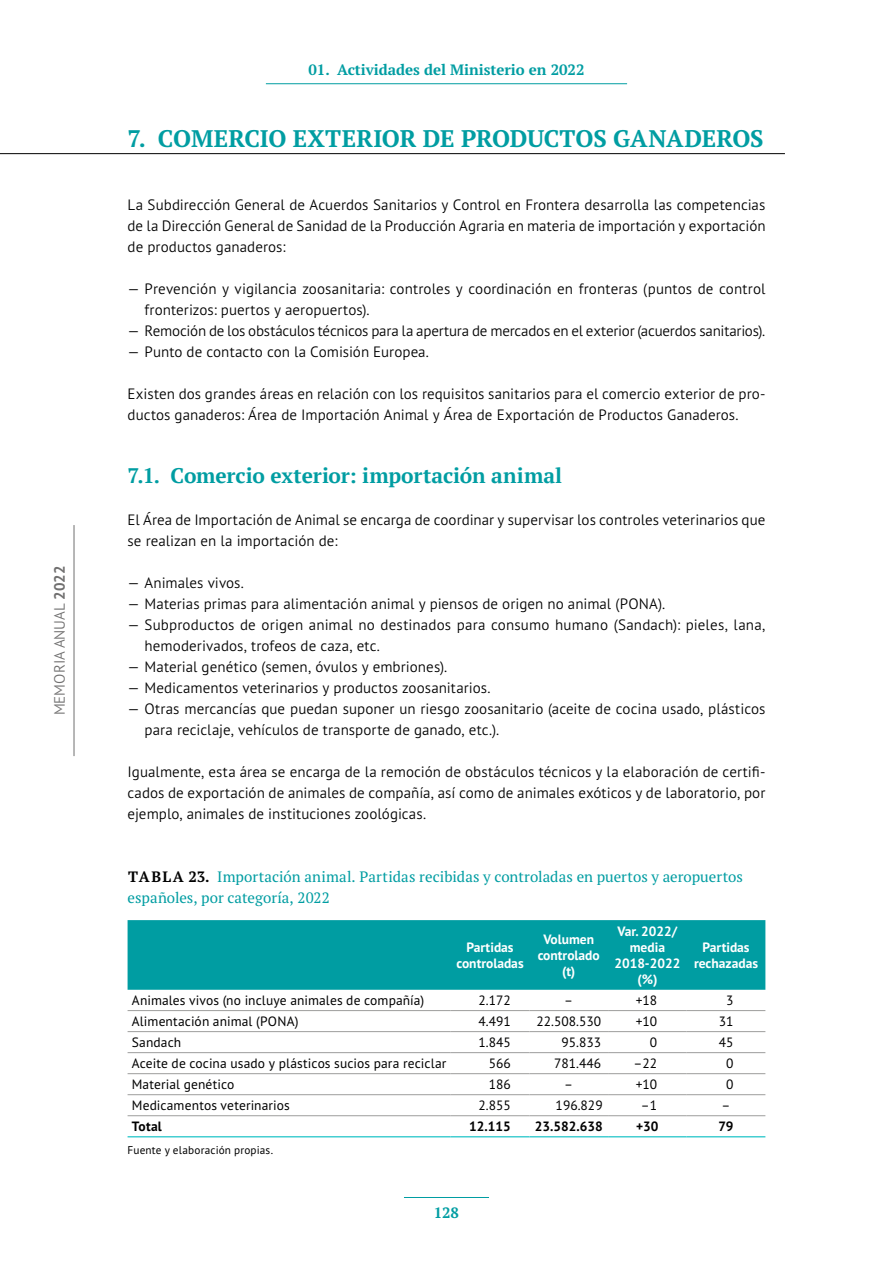
<style>
.page{position:relative;width:893px;height:1263px;background:#fff}
.page>*{position:absolute;margin:0;border:0;box-sizing:border-box;transform-origin:0 0}
._1_Titulo{font:700 24px "PT Serif Pro";letter-spacing:-.005em;color:#009da2}
._1_1_Titulo{font:700 21px "PT Serif";letter-spacing:-.01em;color:#009da2}
.Texto_general{font:300 15px/21px "PT Sans Pro";letter-spacing:.005em;color:#000}
.Titulo_tabla{font:15px/21px "PT Serif Pro";color:#009da2}
.Texto_general-2{font:300 15px "PT Sans Pro";letter-spacing:-.02em;color:#000}
.t1{font:700 15px "PT Serif Pro";color:#009da2}
.t2{font:300 15px "PT Sans Pro";color:#706f6f}
.Texto_izqda{font:13.5px "PT Sans Pro";letter-spacing:.01em;color:#000}
.Texto_cabecera{font:700 13.5px/16.2px "PT Sans Pro";color:#fff;text-align:center}
.Texto_tabla{font:13.5px "PT Sans Pro";color:#000}
.Texto_fila_final{font:700 13.5px "PT Sans Pro";color:#000}
.Pie_tabla_imagen{font:11.25px "PT Sans Pro";letter-spacing:.015em;color:#000}
.s1{font-weight:700}
.s2{font-weight:700;color:#000}
</style>
<div class="page">
<hr style="left:266px;top:83px;width:361px;height:1px;background:#009da2">
<hr style="left:404px;top:1197px;width:85px;height:1px;background:#009da2">
<hr style="left:74px;top:525px;width:1px;height:231px;background:#706f6f">
<hr style="left:0;top:153px;width:785px;height:1px;background:#000">
<div style="left:128px;top:920px;width:637px;height:70px;background:#009da2"></div>
<hr style="left:128px;top:1010px;width:323px;height:1px;background:#9d9d9c">
<hr style="left:451px;top:1010px;width:78px;height:1px;background:#9d9d9c">
<hr style="left:529px;top:1010px;width:79px;height:1px;background:#9d9d9c">
<hr style="left:608px;top:1010px;width:79px;height:1px;background:#9d9d9c">
<hr style="left:687px;top:1010px;width:78px;height:1px;background:#9d9d9c">
<hr style="left:128px;top:1031px;width:323px;height:1px;background:#9d9d9c">
<hr style="left:451px;top:1031px;width:78px;height:1px;background:#9d9d9c">
<hr style="left:529px;top:1031px;width:79px;height:1px;background:#9d9d9c">
<hr style="left:608px;top:1031px;width:79px;height:1px;background:#9d9d9c">
<hr style="left:687px;top:1031px;width:78px;height:1px;background:#9d9d9c">
<hr style="left:128px;top:1052px;width:323px;height:1px;background:#9d9d9c">
<hr style="left:451px;top:1052px;width:78px;height:1px;background:#9d9d9c">
<hr style="left:529px;top:1052px;width:79px;height:1px;background:#9d9d9c">
<hr style="left:608px;top:1052px;width:79px;height:1px;background:#9d9d9c">
<hr style="left:687px;top:1052px;width:78px;height:1px;background:#9d9d9c">
<hr style="left:128px;top:1073px;width:323px;height:1px;background:#9d9d9c">
<hr style="left:451px;top:1073px;width:78px;height:1px;background:#9d9d9c">
<hr style="left:529px;top:1073px;width:79px;height:1px;background:#9d9d9c">
<hr style="left:608px;top:1073px;width:79px;height:1px;background:#9d9d9c">
<hr style="left:687px;top:1073px;width:78px;height:1px;background:#9d9d9c">
<hr style="left:128px;top:1094px;width:323px;height:1px;background:#9d9d9c">
<hr style="left:451px;top:1094px;width:78px;height:1px;background:#9d9d9c">
<hr style="left:529px;top:1094px;width:79px;height:1px;background:#9d9d9c">
<hr style="left:608px;top:1094px;width:79px;height:1px;background:#9d9d9c">
<hr style="left:687px;top:1094px;width:78px;height:1px;background:#9d9d9c">
<hr style="left:128px;top:1115px;width:323px;height:1px;background:#9d9d9c">
<hr style="left:451px;top:1115px;width:78px;height:1px;background:#9d9d9c">
<hr style="left:529px;top:1115px;width:79px;height:1px;background:#9d9d9c">
<hr style="left:608px;top:1115px;width:79px;height:1px;background:#9d9d9c">
<hr style="left:687px;top:1115px;width:78px;height:1px;background:#9d9d9c">
<hr style="left:128px;top:1136px;width:323px;height:1px;background:#44ced1">
<hr style="left:451px;top:1136px;width:78px;height:1px;background:#44ced1">
<hr style="left:529px;top:1136px;width:79px;height:1px;background:#44ced1">
<hr style="left:608px;top:1136px;width:79px;height:1px;background:#44ced1">
<hr style="left:687px;top:1136px;width:78px;height:1px;background:#44ced1">
<p class="t2" style="left:50px;top:715px;width:151px;rotate:-90deg">MEMORIA ANUAL <span class="s1">2022</span></p>
<p class="t1" style="left:308px;top:59px;width:278px">01. Actividades del Ministerio en 2022</p>
<p class="_1_Titulo" style="left:128px;top:123px;width:638px">7. COMERCIO EXTERIOR DE PRODUCTOS GANADEROS</p>
<p class="Texto_general" style="left:128px;top:194px;width:639px;text-align:justify">La Subdirección General de Acuerdos Sanitarios y Control en Frontera desarrolla las competencias de la Dirección General de Sanidad de la Producción Agraria en materia de importación y exportación de productos ganaderos:</p>
<p class="Texto_general" style="left:145px;top:278px;width:622px;text-indent:-17px">— Prevención y vigilancia zoosanitaria: controles y coordinación en fronteras (puntos de control fronterizos: puertos y aeropuertos).</p>
<p class="Texto_general-2" style="left:128px;top:321px;width:639px">— Remoción de los obstáculos técnicos para la apertura de mercados en el exterior (acuerdos sanitarios).</p>
<p class="Texto_general" style="left:128px;top:341px;width:303px">— Punto de contacto con la Comisión Europea.</p>
<p class="Texto_general" style="left:128px;top:383px;width:639px">Existen dos grandes áreas en relación con los requisitos sanitarios para el comercio exterior de pro&shy;ductos ganaderos: Área de Importación Animal y Área de Exportación de Productos Ganaderos.</p>
<p class="_1_1_Titulo" style="left:128px;top:462px;width:436px">7.1. Comercio exterior: importación animal</p>
<p class="Texto_general" style="left:128px;top:509px;width:639px">El Área de Importación de Animal se encarga de coordinar y supervisar los controles veterinarios que se realizan en la importación de:</p>
<p class="Texto_general" style="left:128px;top:572px;width:118px">— Animales vivos.</p>
<p class="Texto_general" style="left:128px;top:593px;width:539px">— Materias primas para alimentación animal y piensos de origen no animal (PONA).</p>
<p class="Texto_general" style="left:145px;top:614px;width:622px;text-indent:-17px">— Subproductos de origen animal no destinados para consumo humano (Sandach): pieles, lana, hemoderivados, trofeos de caza, etc.</p>
<p class="Texto_general" style="left:128px;top:656px;width:321px">— Material genético (semen, óvulos y embriones).</p>
<p class="Texto_general" style="left:128px;top:677px;width:364px">— Medicamentos veterinarios y productos zoosanitarios.</p>
<p class="Texto_general" style="left:145px;top:698px;width:622px;text-indent:-17px">— Otras mercancías que puedan suponer un riesgo zoosanitario (aceite de cocina usado, plásticos para reciclaje, vehículos de transporte de ganado, etc.).</p>
<p class="Texto_general" style="left:128px;top:761px;width:639px;text-align:justify">Igualmente, esta área se encarga de la remoción de obstáculos técnicos y la elaboración de certifi&shy;cados de exportación de animales de compañía, así como de animales exóticos y de laboratorio, por ejemplo, animales de instituciones zoológicas.</p>
<p class="Titulo_tabla" style="left:128px;top:866px;width:617px"><span class="s2">TABLA 23.</span> Importación animal. Partidas recibidas y controladas en puertos y aeropuertos españoles, por categoría, 2022</p>
<p class="Texto_cabecera" style="left:456px;top:939px;width:69px">Partidas controladas</p>
<p class="Texto_cabecera" style="left:538px;top:931px;width:64px">Volumen controlado (t)</p>
<p class="Texto_cabecera" style="left:614px;top:923px;width:68px">Var. 2022/ media<br>2018-2022 (%)</p>
<p class="Texto_cabecera" style="left:694px;top:939px;width:65px">Partidas rechazadas</p>
<p class="Texto_izqda" style="left:132px;top:992px;width:294px">Animales vivos (no incluye animales de compañía)</p>
<p class="Texto_tabla" style="left:479px;top:992px;width:34px">2.172</p>
<p class="Texto_tabla" style="left:564px;top:992px;width:10px">–</p>
<p class="Texto_tabla" style="left:636px;top:992px;width:23px">+18</p>
<p class="Texto_tabla" style="left:726px;top:992px;width:9px">3</p>
<p class="Texto_izqda" style="left:132px;top:1013px;width:168px">Alimentación animal (PONA)</p>
<p class="Texto_tabla" style="left:479px;top:1013px;width:34px">4.491</p>
<p class="Texto_tabla" style="left:536px;top:1013px;width:66px">22.508.530</p>
<p class="Texto_tabla" style="left:636px;top:1013px;width:23px">+10</p>
<p class="Texto_tabla" style="left:719px;top:1013px;width:16px">31</p>
<p class="Texto_izqda" style="left:132px;top:1034px;width:51px">Sandach</p>
<p class="Texto_tabla" style="left:479px;top:1034px;width:34px">1.845</p>
<p class="Texto_tabla" style="left:561px;top:1034px;width:41px">95.833</p>
<p class="Texto_tabla" style="left:650px;top:1034px;width:9px">0</p>
<p class="Texto_tabla" style="left:719px;top:1034px;width:16px">45</p>
<p class="Texto_izqda" style="left:132px;top:1055px;width:316px">Aceite de cocina usado y plásticos sucios para reciclar</p>
<p class="Texto_tabla" style="left:489px;top:1055px;width:24px">566</p>
<p class="Texto_tabla" style="left:554px;top:1055px;width:49px">781.446</p>
<p class="Texto_tabla" style="left:634px;top:1055px;width:25px">–22</p>
<p class="Texto_tabla" style="left:726px;top:1055px;width:9px">0</p>
<p class="Texto_izqda" style="left:132px;top:1076px;width:104px">Material genético</p>
<p class="Texto_tabla" style="left:489px;top:1076px;width:24px">186</p>
<p class="Texto_tabla" style="left:564px;top:1076px;width:10px">–</p>
<p class="Texto_tabla" style="left:636px;top:1076px;width:23px">+10</p>
<p class="Texto_tabla" style="left:726px;top:1076px;width:9px">0</p>
<p class="Texto_izqda" style="left:132px;top:1097px;width:160px">Medicamentos veterinarios</p>
<p class="Texto_tabla" style="left:479px;top:1097px;width:34px">2.855</p>
<p class="Texto_tabla" style="left:556px;top:1097px;width:49px">196.829</p>
<p class="Texto_tabla" style="left:641px;top:1097px;width:18px">–1</p>
<p class="Texto_tabla" style="left:722px;top:1097px;width:10px">–</p>
<p class="Texto_fila_final" style="left:132px;top:1118px;width:31px">Total</p>
<p class="Texto_fila_final" style="left:469px;top:1118px;width:43px">12.115</p>
<p class="Texto_fila_final" style="left:535px;top:1118px;width:69px">23.582.638</p>
<p class="Texto_fila_final" style="left:636px;top:1118px;width:24px">+30</p>
<p class="Texto_fila_final" style="left:719px;top:1118px;width:17px">79</p>
<p class="Pie_tabla_imagen" style="left:128px;top:1143px;width:147px">Fuente y elaboración propias.</p>
<p class="t1" style="left:434px;top:1203px;width:27px">128</p>
</div>
